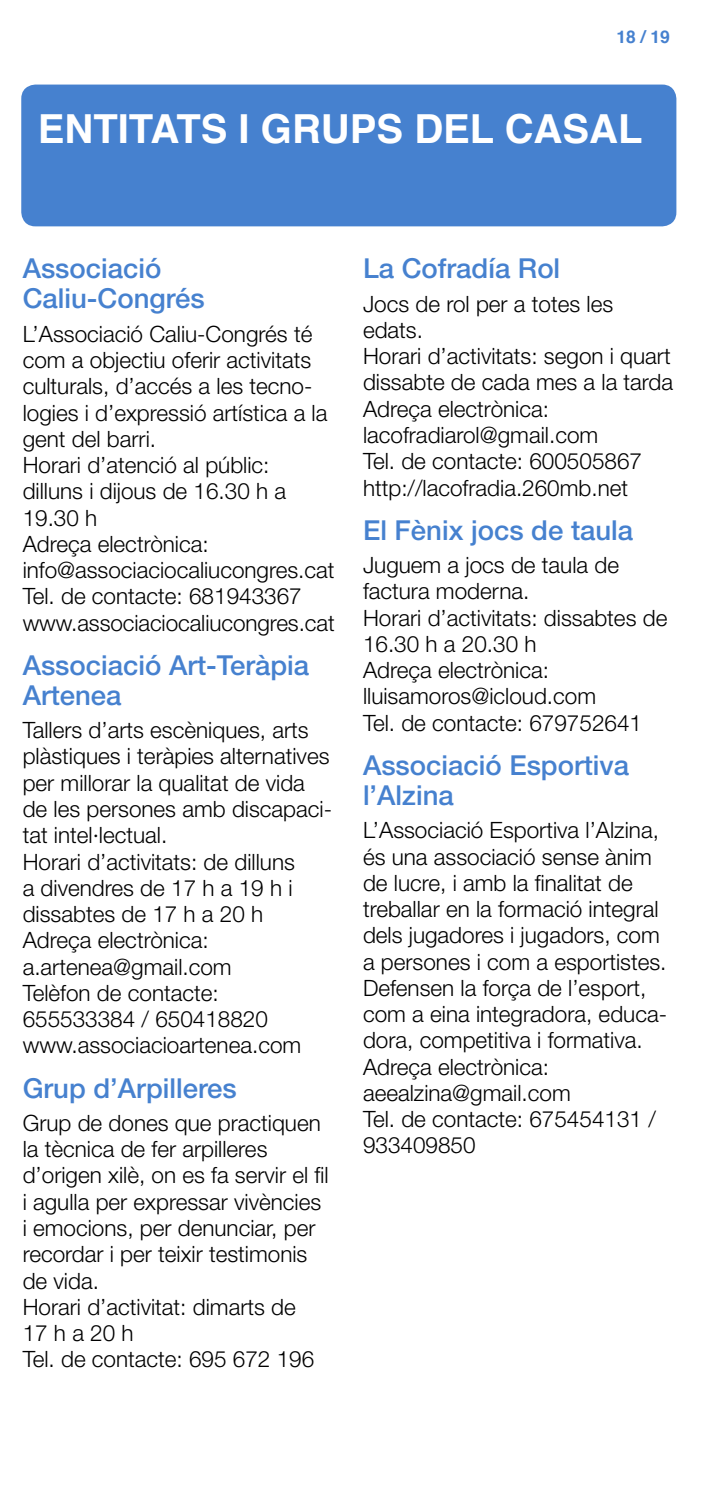
<style>
.page{position:relative;width:709px;height:1489px;background:#fff}
.page>*{position:absolute;margin:0;border:0;box-sizing:border-box;transform-origin:0 0}
.t1{font:700 40px "Helvetica";color:#fff}
.t2{font:500 27.5px/30px "Helvetica Neue LT Std";color:#4681cf}
.t3{font:300 22.5px/26.2px "Helvetica Neue LT Std";color:#000}
.t4{font:700 17.5px "Helvetica";color:#4681cf}
</style>
<div class="page">
<div style="left:21px;top:85px;width:655px;height:141px;background:#4681cf;border-radius:14px"></div>
<p class="t4" style="left:616px;top:23px;width:55px">18 / 19</p>
<h1 class="t1" style="left:38px;top:96px;width:606px">ENTITATS I GRUPS DEL CASAL</h1>
<p class="t2" style="left:23px;top:253px;width:183px">Associació<br>Caliu-Congrés</p>
<p class="t3" style="left:23px;top:320px;width:313px">L’Associació Caliu-Congrés té com a objectiu oferir activitats culturals, d’accés a les tecno&shy;logies i d’expressió artística a la gent del barri.<br>Horari d’atenció al públic: dilluns i dijous de 16.30 h a<br>19.30 h<br>Adreça electrònica: info@associaciocaliucongres.cat<br>Tel. de contacte: 681943367 www.associaciocaliucongres.cat</p>
<p class="t2" style="left:23px;top:649px;width:288px">Associació Art-Teràpia<br>Artenea</p>
<p class="t3" style="left:23px;top:716px;width:311px">Tallers d’arts escèniques, arts plàstiques i teràpies alternatives per millorar la qualitat de vida de les persones amb discapaci&shy;tat intel·lectual.<br>Horari d’activitats: de dilluns<br>a divendres de 17 h a 19 h i dissabtes de 17 h a 20 h<br>Adreça electrònica: a.artenea@gmail.com<br>Telèfon de contacte:<br>655533384 / 650418820 www.associacioartenea.com</p>
<p class="t2" style="left:23px;top:1072px;width:215px">Grup d’Arpilleres</p>
<p class="t3" style="left:23px;top:1109px;width:307px">Grup de dones que practiquen la tècnica de fer arpilleres d’origen xilè, on es fa servir el fil i agulla per expressar vivències i emocions, per denunciar, per recordar i per teixir testimonis de vida.<br>Horari d’activitat: dimarts de<br>17 h a 20 h<br>Tel. de contacte: 695 672 196</p>
<p class="t2" style="left:363px;top:253px;width:199px">La Cofradía Rol</p>
<p class="t3" style="left:363px;top:290px;width:312px">Jocs de rol per a totes les edats.<br>Horari d’activitats: segon i quart dissabte de cada mes a la tarda<br>Adreça electrònica: lacofradiarol@gmail.com<br>Tel. de contacte: 600505867 http://lacofradia.260mb.net</p>
<p class="t2" style="left:363px;top:514px;width:272px">El Fènix jocs de taula</p>
<p class="t3" style="left:363px;top:551px;width:306px">Juguem a jocs de taula de factura moderna.<br>Horari d’activitats: dissabtes de<br>16.30 h a 20.30 h<br>Adreça electrònica: lluisamoros@icloud.com<br>Tel. de contacte: 679752641</p>
<p class="t2" style="left:363px;top:749px;width:268px">Associació Esportiva l’Alzina</p>
<p class="t3" style="left:363px;top:816px;width:305px">L’Associació Esportiva l’Alzina, és una associació sense ànim de lucre, i amb la finalitat de treballar en la formació integral dels jugadores i jugadors, com a persones i com a esportistes.<br>Defensen la força de l’esport, com a eina integradora, educa&shy;dora, competitiva i formativa.<br>Adreça electrònica: aeealzina@gmail.com<br>Tel. de contacte: 675454131 /<br>933409850</p>
</div>
